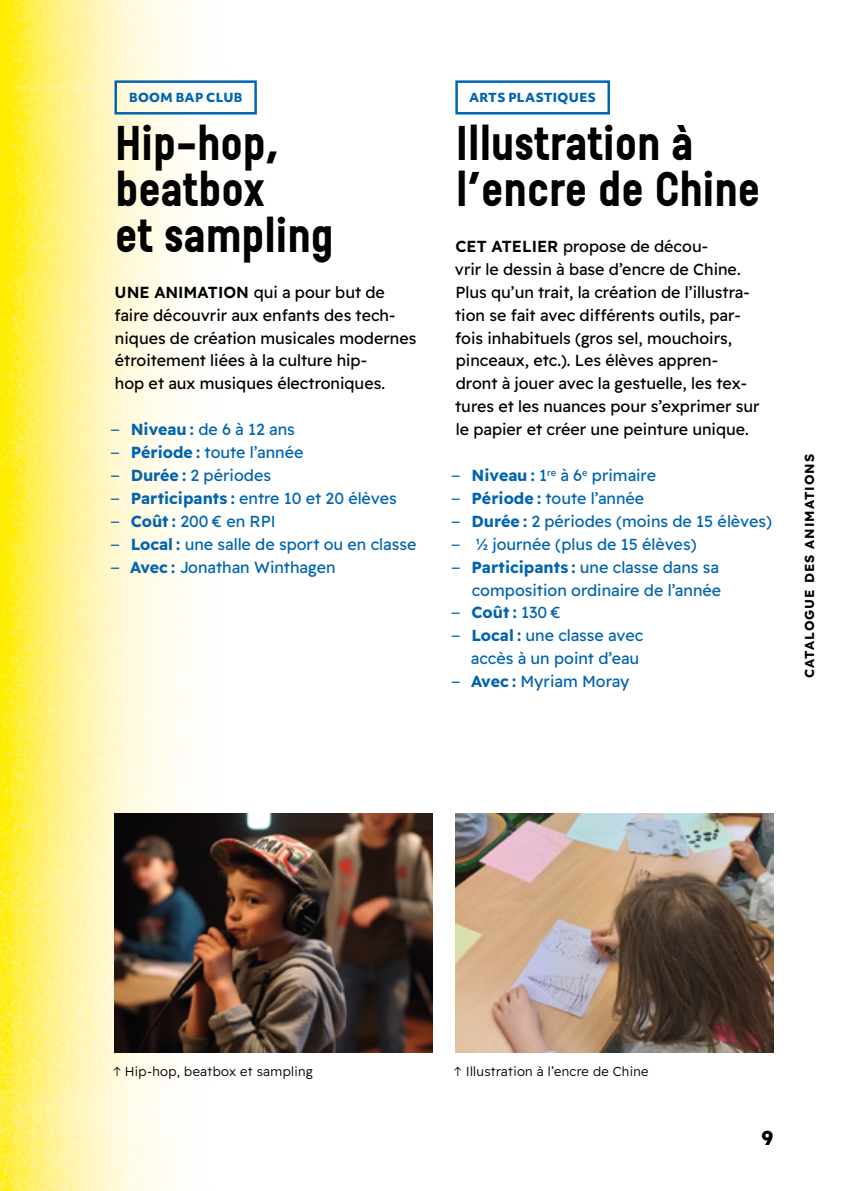
<style>
.page{position:relative;width:842px;height:1191px;background:#fff}
.page>*{position:absolute;margin:0;border:0;box-sizing:border-box;transform-origin:0 0}
.t1{font:700 46px/45.8px "Reglo";color:#000}
.t2{font:800 20px "Lexend Deca";color:#000}
.t3{font:16px/22.8px "Lexend Deca";color:#000}
.t4{font:16px/22.8px "Lexend Deca";color:#0064b0;text-align:right}
.t5{font:700 16px "Lexend Deca";color:#0064b0}
.t6{font:300 13px "Lexend Deca";letter-spacing:.025em;color:#000}
.t7{font:700 13px "Lexend Deca";letter-spacing:.075em;color:#000}
.t8{font:800 12px "Objektiv Mk 3";letter-spacing:.025em;color:#0064b0}
.s1{font-weight:600}
.s2{font-family:"Objektiv Mk 3"}
.s3{font-weight:700}
.s4{font-family:"Objektiv Mk 3";font-weight:400}
.s5{font-weight:400}
.s6{font-family:"Sofia Pro"}
</style>
<div class="page">
<img style="left:0;top:0;width:774px;height:1191px">
<div style="left:114px;top:80px;width:143px;height:34px;border:2px solid #0064b0"></div>
<div style="left:455px;top:80px;width:155px;height:34px;border:2px solid #0064b0"></div>
<img style="left:114px;top:813px;width:318px;height:239px">
<img style="left:455px;top:813px;width:318px;height:239px">
<p class="t8" style="left:129px;top:89px;width:115px">BOOM BAP CLUB</p>
<h1 class="t1" style="left:115px;top:121px;width:220px">Hip-hop, beatbox<br>et sampling</h1>
<p class="t3" style="left:114px;top:280px;width:303px"><span class="s1">UNE ANIMATION</span> qui a pour but de faire découvrir aux enfants des tech&shy;niques de création musicales modernes étroitement liées à la culture hip-<br>hop et aux musiques électroniques.</p>
<p class="t4" style="left:111px;top:417px;width:185px"><span class="s2">–</span> <span class="s3">Niveau :</span> de 6 à 12 ans</p>
<p class="t4" style="left:111px;top:440px;width:194px"><span class="s2">–</span> <span class="s3">Période :</span> toute l’année</p>
<p class="t4" style="left:111px;top:463px;width:162px"><span class="s2">–</span> <span class="s3">Durée :</span> 2 périodes</p>
<p class="t4" style="left:111px;top:486px;width:287px"><span class="s2">–</span> <span class="s3">Participants :</span> entre 10 et 20 élèves</p>
<p class="t4" style="left:111px;top:509px;width:166px"><span class="s2">–</span> <span class="s3">Coût :</span> 200 € en RPI</p>
<p class="t4" style="left:111px;top:531px;width:307px"><span class="s2">–</span> <span class="s3">Local :</span> une salle de sport ou en classe</p>
<p class="t4" style="left:111px;top:554px;width:226px"><span class="s2">–</span> <span class="s3">Avec :</span> Jonathan Winthagen</p>
<p class="t8" style="left:469px;top:89px;width:128px">ARTS PLASTIQUES</p>
<h1 class="t1" style="left:456px;top:121px;width:306px">Illustration à l’encre de Chine</h1>
<p class="t3" style="left:455px;top:234px;width:306px"><span class="s1">CET ATELIER</span> propose de décou-<br>vrir le dessin à base d’encre de Chine.<br>Plus qu’un trait, la création de l’illustra&shy;tion se fait avec différents outils, par&shy;fois inhabituels (gros sel, mouchoirs, pinceaux, etc.). Les élèves appren&shy;dront à jouer avec la gestuelle, les tex&shy;tures et les nuances pour s’exprimer sur le papier et créer une peinture unique.</p>
<p class="t4" style="left:452px;top:463px;width:206px"><span class="s2">–</span> <span class="s3">Niveau :</span> 1<sup>re</sup> à 6<sup>e</sup> primaire</p>
<p class="t4" style="left:452px;top:486px;width:194px"><span class="s2">–</span> <span class="s3">Période :</span> toute l’année</p>
<p class="t4" style="left:452px;top:509px;width:321px"><span class="s2">–</span> <span class="s3">Durée :</span> 2 périodes (moins de 15 élèves)</p>
<p class="t4" style="left:452px;top:531px;width:246px"><span class="s2">–</span> ½ journée (plus de 15 élèves)</p>
<p class="t4" style="left:452px;top:554px;width:271px"><span class="s2">–</span> <span class="s3">Participants :</span> une classe dans sa composition ordinaire de l’année</p>
<p class="t5" style="left:452px;top:600px;width:111px"><span class="s4">–</span> Coût : <span class="s5">130 €</span></p>
<p class="t4" style="left:452px;top:623px;width:193px"><span class="s2">–</span> <span class="s3">Local :</span> une classe avec accès à un point d’eau</p>
<p class="t4" style="left:452px;top:669px;width:179px"><span class="s2">–</span> <span class="s3">Avec :</span> Myriam Moray</p>
<p class="t7" style="left:799px;top:678px;width:226px;rotate:-90deg">CATALOGUE DES ANIMATIONS</p>
<p class="t6" style="left:113px;top:1062px;width:201px"><span class="s6">↑</span> Hip-hop, beatbox et sampling</p>
<p class="t6" style="left:454px;top:1062px;width:196px"><span class="s6">↑</span> Illustration à l’encre de Chine</p>
<p class="t2" style="left:761px;top:1121px;width:13px">9</p>
</div>
